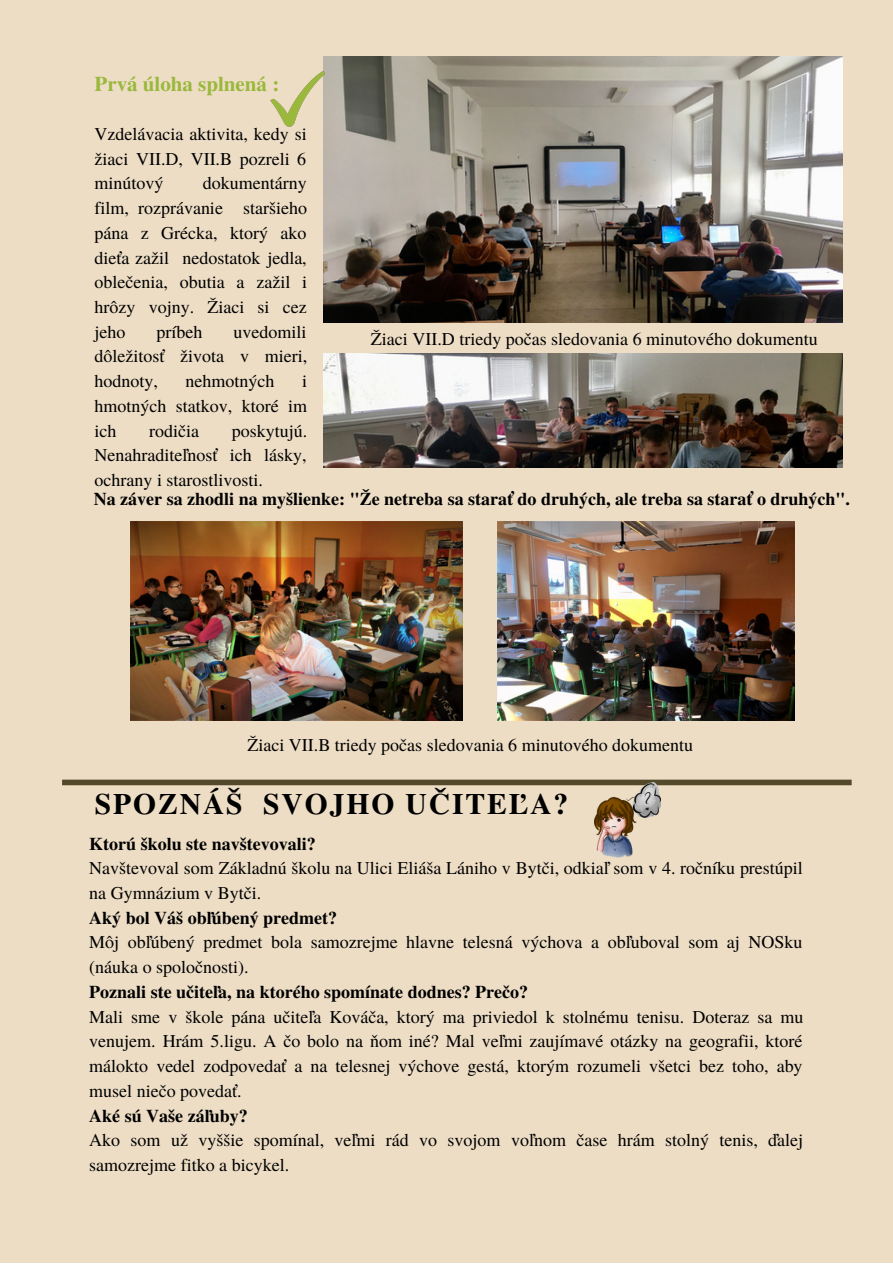
<style>
.page{position:relative;width:893px;height:1264px;background:#fff}
.page>*{position:absolute;margin:0;border:0;box-sizing:border-box;transform-origin:0 0}
.t1{font:700 29.55px "Te X Gyre Termes";letter-spacing:.065em;color:#000}
.t2{font:700 21px "Te X Gyre Termes";color:#99b83c}
.t3{font:18px/24.8px "Te X Gyre Termes";color:#000;text-align:justify}
.t4{font:700 18px "Te X Gyre Termes";color:#000}
</style>
<div class="page">
<div style="left:0;top:0;width:892px;height:1262px;background:#edddc5"></div>
<img style="left:323px;top:56px;width:519px;height:267px">
<img style="left:323px;top:354px;width:519px;height:113px">
<img style="left:270px;top:71px;width:54px;height:55px">
<img style="left:131px;top:522px;width:331px;height:199px">
<img style="left:497px;top:522px;width:297px;height:199px">
<div style="left:62px;top:779px;width:789px;height:6px;background:#54482a"></div>
<img style="left:594px;top:782px;width:66px;height:75px">
<p class="t2" style="left:94px;top:68px;width:186px">Prvá úloha splnená :</p>
<p class="t3" style="left:94px;top:120px;width:214px">Vzdelávacia aktivita, kedy si žiaci VII.D, VII.B pozreli 6 minútový</p>
<p class="t3" style="left:94px;top:170px;width:214px;text-indent:108px">dokumentárny film, rozprávanie staršieho pána z Grécka, ktorý ako dieťa zažil nedostatok jedla, oblečenia, obutia a zažil i hrôzy vojny. Žiaci si cez jeho</p>
<p class="t3" style="left:94px;top:318px;width:214px;text-indent:139px">uvedomili dôležitosť života v mieri, hodnoty,</p>
<p class="t3" style="left:156px;top:318px;width:47px">príbeh</p>
<p class="t3" style="left:371px;top:326px;width:448px">Žiaci VII.D triedy počas sledovania 6 minutového dokumentu</p>
<p class="t3" style="left:185px;top:368px;width:90px">nehmotných</p>
<p class="t3" style="left:94px;top:368px;width:214px;text-indent:207px">i hmotných statkov, ktoré im ich</p>
<p class="t3" style="left:94px;top:417px;width:214px;text-indent:137px">poskytujú.<br>Nenahraditeľnosť ich lásky, ochrany i starostlivosti.</p>
<p class="t4" style="left:94px;top:485px;width:757px">Na záver sa zhodli na myšlienke: "Že netreba sa starať do druhých, ale treba sa starať o druhých".</p>
<p class="t3" style="left:149px;top:417px;width:51px">rodičia</p>
<p class="t3" style="left:247px;top:731px;width:447px">Žiaci VII.B triedy počas sledovania 6 minutového dokumentu</p>
<h1 class="t1" style="left:95px;top:780px;width:475px">SPOZNÁŠ SVOJHO UČITEĽA?</h1>
<p class="t4" style="left:89px;top:829px;width:228px">Ktorú školu ste navštevovali?</p>
<p class="t3" style="left:89px;top:854px;width:715px">Navštevoval som Základnú školu na Ulici Eliáša Lániho v Bytči, odkiaľ som v 4. ročníku prestúpil na Gymnázium v Bytči.</p>
<p class="t4" style="left:89px;top:903px;width:249px">Aký bol Váš obľúbený predmet?</p>
<p class="t3" style="left:89px;top:929px;width:714px">Môj obľúbený predmet bola samozrejme hlavne telesná výchova a obľuboval som aj NOSku (náuka o spoločnosti).</p>
<p class="t4" style="left:89px;top:977px;width:440px">Poznali ste učiteľa, na ktorého spomínate dodnes? Prečo?</p>
<p class="t3" style="left:89px;top:1003px;width:715px">Mali sme v škole pána učiteľa Kováča, ktorý ma priviedol k stolnému tenisu. Doteraz sa mu venujem. Hrám 5.ligu. A čo bolo na ňom iné? Mal veľmi zaujímavé otázky na geografii, ktoré málokto vedel zodpovedať a na telesnej výchove gestá, ktorým rozumeli všetci bez toho, aby musel niečo povedať.</p>
<p class="t4" style="left:89px;top:1101px;width:160px">Aké sú Vaše záľuby?</p>
<p class="t3" style="left:89px;top:1127px;width:715px">Ako som už vyššie spomínal, veľmi rád vo svojom voľnom čase hrám stolný tenis, ďalej samozrejme fitko a bicykel.</p>
</div>
